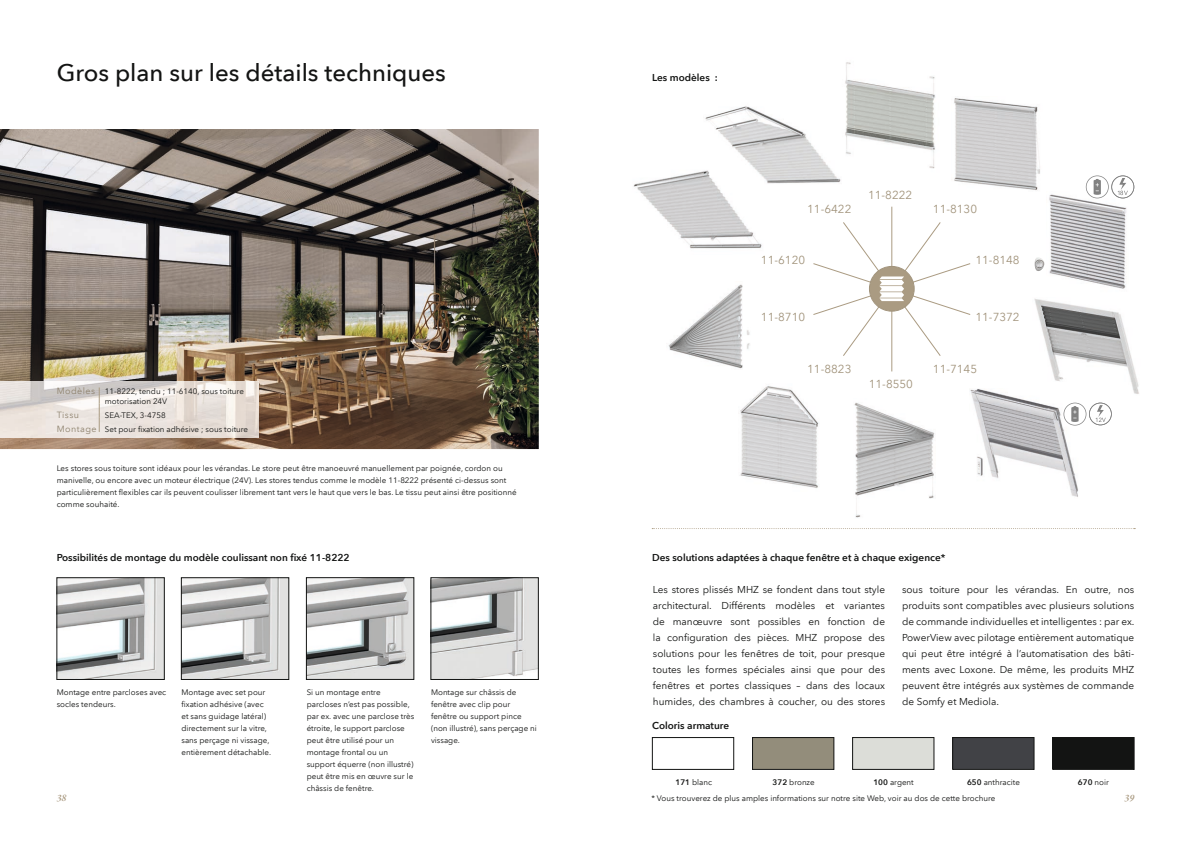
<style>
.page{position:relative;width:1191px;height:842px;background:#fff}
.page>*{position:absolute;margin:0;border:0;box-sizing:border-box;transform-origin:0 0}
.t1{font:500 24px "Avenir Next LT Com";color:#131413}
.t2{font:11.6px "Avenir Next LT Com";color:#a1937b}
.t3{font:10px/16px "Avenir Next LT Com";color:#131413;text-align:justify}
.t4{font:600 10px "Avenir Next LT Com";color:#131413}
.t5{font:italic 600 10px "Garamond Premr Pro";color:#aa9b82}
.t6{font:9px "Avenir Next LT Com";letter-spacing:.05em;color:#8e826e}
.t7{font:8px/12px "Avenir Next LT Com";color:#131413}
.s1{font-size:9px;color:#8e826e}
.s2{font-weight:600}
</style>
<div class="page">
<img style="left:59px;top:579px;width:103px;height:99px">
<div style="left:57px;top:577px;width:107px;height:103px;border:1px solid #131413"></div>
<img style="left:433px;top:579px;width:103px;height:99px">
<div style="left:431px;top:577px;width:107px;height:103px;border:1px solid #131413"></div>
<img style="left:183px;top:579px;width:104px;height:99px">
<div style="left:181px;top:577px;width:108px;height:103px;border:1px solid #131413"></div>
<img style="left:308px;top:579px;width:104px;height:98px">
<div style="left:306px;top:577px;width:108px;height:102px;border:1px solid #131413"></div>
<div style="left:752px;top:737px;width:82px;height:32px;background:#938d7b"></div>
<div style="left:752px;top:737px;width:82px;height:32px;border:1px solid #131413"></div>
<div style="left:852px;top:737px;width:82px;height:32px;background:#dcddd8"></div>
<div style="left:852px;top:737px;width:82px;height:32px;border:1px solid #131413"></div>
<svg style="left:652px;top:528px;width:483px;height:1px"></svg>
<div style="left:652px;top:737px;width:82px;height:32px;border:1px solid #131413"></div>
<div style="left:952px;top:737px;width:82px;height:32px;background:#414246"></div>
<div style="left:952px;top:737px;width:82px;height:32px;border:1px solid #131413"></div>
<div style="left:1052px;top:737px;width:82px;height:32px;background:#131413"></div>
<img style="left:705px;top:106px;width:136px;height:78px">
<img style="left:633px;top:163px;width:137px;height:86px">
<img style="left:954px;top:98px;width:86px;height:93px">
<img style="left:1034px;top:299px;width:105px;height:95px">
<img style="left:854px;top:402px;width:81px;height:116px">
<img style="left:740px;top:386px;width:79px;height:102px">
<img style="left:668px;top:284px;width:82px;height:85px">
<hr style="left:891px;top:207px;width:1px;height:82px;background:#aa9b82">
<img style="left:840px;top:62px;width:95px;height:110px">
<img style="left:1049px;top:194px;width:78px;height:95px">
<hr style="left:891px;top:289px;width:1px;height:82px;background:#aa9b82">
<svg style="left:813px;top:221px;width:158px;height:136px"></svg>
<div style="left:869px;top:266px;width:45px;height:45px;border:1px solid #a1937b;border-radius:50%"></div>
<img style="left:970px;top:388px;width:109px;height:109px">
<img style="left:1034px;top:257px;width:4px;height:14px">
<svg style="left:1085px;top:175px;width:49px;height:23px"></svg>
<svg style="left:1063px;top:403px;width:48px;height:23px"></svg>
<img style="left:0;top:129px;width:539px;height:320px">
<img style="left:0;top:381px;width:258px;height:57px">
<svg style="left:99px;top:387px;width:1px;height:45px"></svg>
<h1 class="t1" style="left:57px;top:58px;width:391px">Gros plan sur les détails techniques</h1>
<p class="t7" style="left:105px;top:386px;width:140px;line-height:10px;text-indent:-48px"><span class="s1">Modèles</span> 11-8222, tendu ; 11-6140, sous toiture motorisation 24V</p>
<p class="t6" style="left:57px;top:409px;width:24px">Tissu</p>
<p class="t7" style="left:57px;top:408px;width:193px;line-height:14.2px;text-indent:48px">SEA-TEX, 3-4758<br><span class="s1">Montage</span> Set pour fixation adhésive ; sous toiture</p>
<p class="t7" style="left:57px;top:462px;width:461px">Les stores sous toiture sont idéaux pour les vérandas. Le store peut être manoeuvré manuellement par poignée, cordon ou manivelle, ou encore avec un moteur électrique (24V). Les stores tendus comme le modèle 11-8222 présenté ci-dessus sont particulièrement flexibles car ils peuvent coulisser librement tant vers le haut que vers le bas. Le tissu peut ainsi être positionné comme souhaité.</p>
<p class="t4" style="left:57px;top:551px;width:294px">Possibilités de montage du modèle coulissant non fixé 11-8222</p>
<p class="t7" style="left:57px;top:686px;width:111px">Montage entre parcloses avec socles tendeurs.</p>
<p class="t7" style="left:181px;top:686px;width:91px">Montage avec set pour fixation adhésive (avec et sans guidage latéral) directement sur la vitre, sans perçage ni vissage, entièrement détachable.</p>
<p class="t7" style="left:307px;top:686px;width:109px">Si un montage entre parcloses n’est pas possible, par ex. avec une parclose très étroite, le support parclose peut être utilisé pour un montage frontal ou un support équerre (non illustré) peut être mis en œuvre sur le châssis de fenêtre.</p>
<p class="t7" style="left:431px;top:686px;width:107px">Montage sur châssis de fenêtre avec clip pour fenêtre ou support pince (non illustré), sans perçage ni vissage.</p>
<p class="t4" style="left:652px;top:71px;width:67px">Les modèles :</p>
<h2 class="t2" style="left:868px;top:188px;width:46px">11-8222</h2>
<h2 class="t2" style="left:807px;top:202px;width:46px">11-6422</h2>
<h2 class="t2" style="left:933px;top:202px;width:46px">11-8130</h2>
<h2 class="t2" style="left:761px;top:253px;width:46px">11-6120</h2>
<h2 class="t2" style="left:975px;top:253px;width:46px">11-8148</h2>
<h2 class="t2" style="left:761px;top:310px;width:46px">11-8710</h2>
<h2 class="t2" style="left:975px;top:310px;width:46px">11-7372</h2>
<h2 class="t2" style="left:807px;top:362px;width:46px">11-8823</h2>
<h2 class="t2" style="left:933px;top:362px;width:46px">11-7145</h2>
<h2 class="t2" style="left:868px;top:377px;width:46px">11-8550</h2>
<p class="t4" style="left:652px;top:551px;width:295px">Des solutions adaptées à chaque fenêtre et à chaque exigence*</p>
<p class="t3" style="left:653px;top:582px;width:234px">Les stores plissés MHZ se fondent dans tout style architectural. Différents modèles et variantes de manœuvre sont possibles en fonction de la configuration des pièces. MHZ propose des solutions pour les fenêtres de toit, pour presque toutes les formes spéciales ainsi que pour des fenêtres et portes classiques – dans des locaux humides, des chambres à coucher, ou des stores</p>
<p class="t3" style="left:902px;top:582px;width:234px">sous toiture pour les vérandas. En outre, nos produits sont compatibles avec plusieurs solutions de commande individuelles et intelligentes : par ex.<br>PowerView avec pilotage entièrement automatique qui peut être intégré à l’automatisation des bâti&shy;ments avec Loxone. De même, les produits MHZ peuvent être intégrés aux systèmes de commande de Somfy et Mediola.</p>
<p class="t4" style="left:652px;top:719px;width:78px">Coloris armature</p>
<p class="t7" style="left:675px;top:776px;width:38px"><span class="s2">171</span> blanc</p>
<p class="t7" style="left:772px;top:776px;width:44px"><span class="s2">372</span> bronze</p>
<p class="t7" style="left:873px;top:776px;width:42px"><span class="s2">100</span> argent</p>
<p class="t7" style="left:967px;top:776px;width:54px"><span class="s2">650</span> anthracite</p>
<p class="t7" style="left:1078px;top:776px;width:33px"><span class="s2">670</span> noir</p>
<p class="t7" style="left:651px;top:792px;width:345px">* Vous trouverez de plus amples informations sur notre site Web, voir au dos de cette brochure</p>
<p class="t5" style="left:57px;top:792px;width:11px">38</p>
<p class="t5" style="left:1124px;top:792px;width:11px">39</p>
</div>
